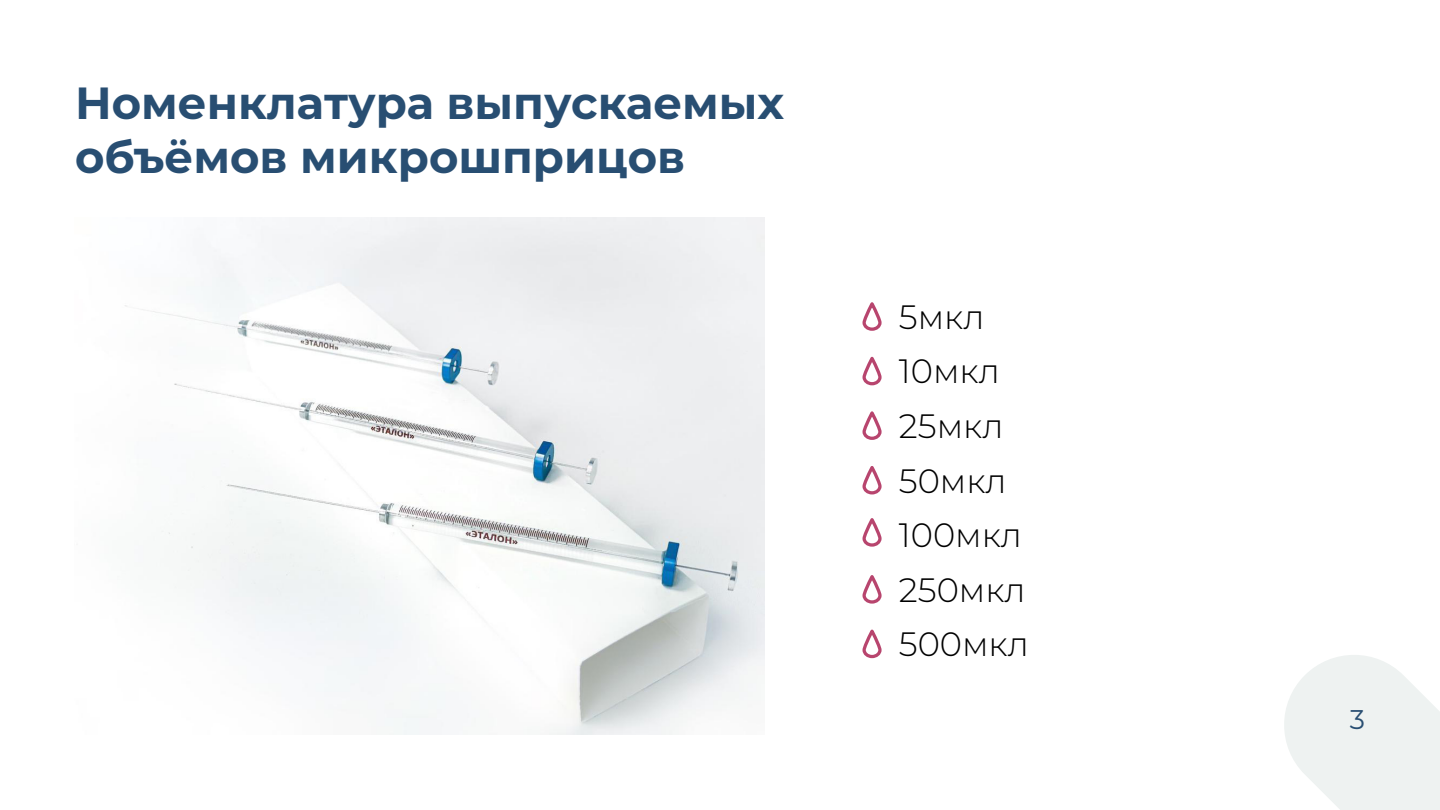
<style>
.page{position:relative;width:1440px;height:810px;background:#fff}
.page>*{position:absolute;margin:0;border:0;box-sizing:border-box;transform-origin:0 0}
.t1{font:700 45px/54px "Montserrat";color:#284e72}
.t2{font:300 33.75px/54.5px "Montserrat";color:#000}
.t3{font:27px "Montserrat";color:#284e72}
</style>
<div class="page">
<svg style="left:1284px;top:655px;width:156px;height:155px"></svg>
<img style="left:125px;top:218px;width:640px;height:517px">
<svg style="left:862px;top:302px;width:20px;height:29px"></svg>
<svg style="left:862px;top:356px;width:20px;height:30px"></svg>
<svg style="left:862px;top:411px;width:20px;height:29px"></svg>
<svg style="left:862px;top:466px;width:20px;height:29px"></svg>
<svg style="left:862px;top:518px;width:20px;height:29px"></svg>
<svg style="left:862px;top:575px;width:20px;height:29px"></svg>
<svg style="left:862px;top:629px;width:20px;height:30px"></svg>
<p class="t1" style="left:75px;top:74px;width:711px">Номенклатура выпускаемых объёмов микрошприцов</p>
<p class="t2" style="left:899px;top:289px;width:131px">5мкл<br>10мкл<br>25мкл<br>50мкл<br>100мкл<br>250мкл<br>500мкл</p>
<p class="t3" style="left:1350px;top:701px;width:17px">3</p>
</div>
